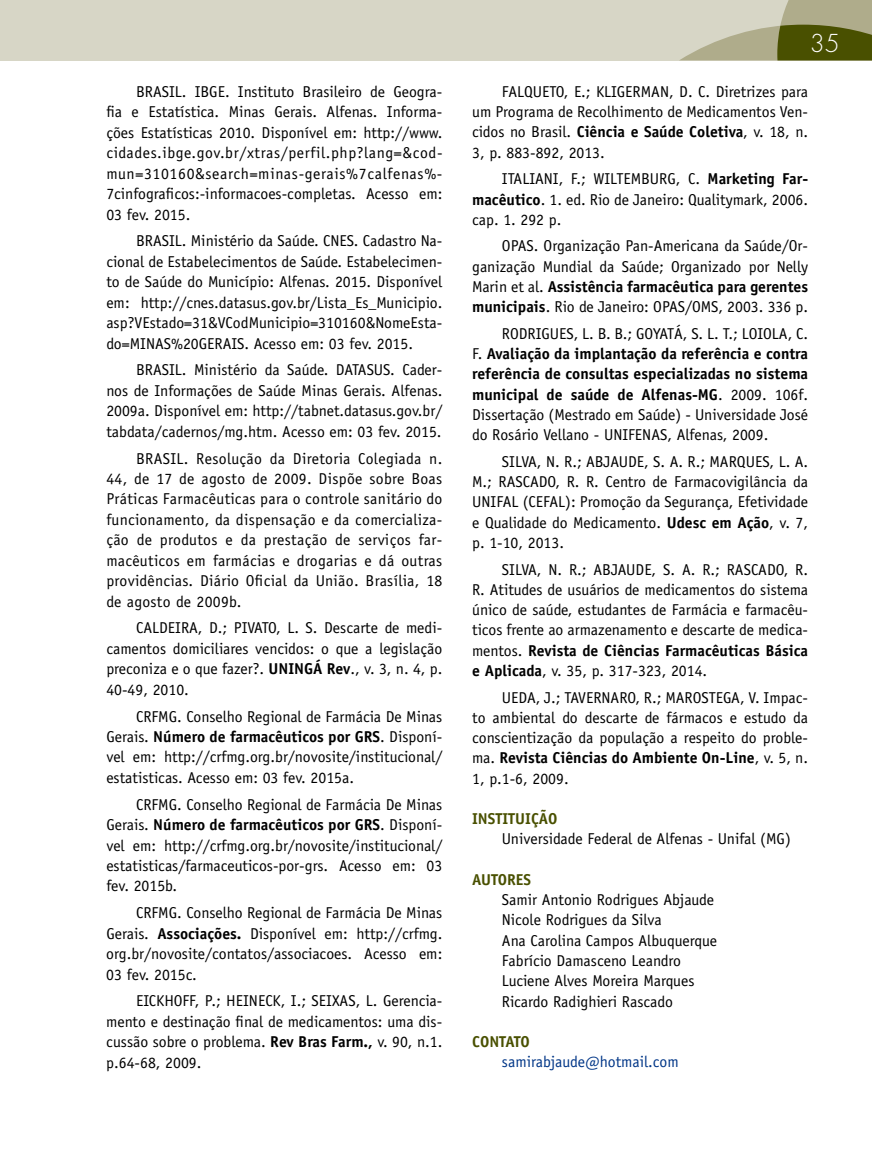
<style>
.page{position:relative;width:872px;height:1170px;background:#fff}
.page>*{position:absolute;margin:0;border:0;box-sizing:border-box;transform-origin:0 0}
.t1{font:300 24px "Futura";color:#fff}
.t2{font:15.75px/20.4px "Officina Sans";color:#000;text-align:justify}
.t3{font:700 15.75px "Officina Sans";color:#495000}
.t4{font:15.75px "Officina Sans";color:#003687}
.s1{font-weight:700}
</style>
<div class="page">
<div style="left:0;top:0;width:872px;height:60px;background:#d7d6c6"></div>
<svg style="left:680px;top:0;width:192px;height:60px"></svg>
<p class="t2" style="left:106px;top:81px;width:338px;text-indent:30px">BRASIL. IBGE. Instituto Brasileiro de Geogra&shy;fia e Estatística. Minas Gerais. Alfenas. Informa&shy;ções Estatísticas 2010. Disponível em: http://www. cidades.ibge.gov.br/xtras/perfil.php?lang=&amp;cod&shy;mun=310160&amp;search=minas-gerais%7calfenas%- 7cinfograficos:-informacoes-completas. Acesso em:<br>03 fev. 2015.</p>
<p class="t2" style="left:106px;top:231px;width:337px;text-indent:30px">BRASIL. Ministério da Saúde. CNES. Cadastro Na&shy;cional de Estabelecimentos de Saúde. Estabelecimen&shy;to de Saúde do Município: Alfenas. 2015. Disponível em: http://cnes.datasus.gov.br/Lista_Es_Municipio. asp?VEstado=31&amp;VCodMunicipio=310160&amp;NomeEsta&shy;do=MINAS%20GERAIS. Acesso em: 03 fev. 2015.</p>
<p class="t2" style="left:106px;top:360px;width:337px;text-indent:30px">BRASIL. Ministério da Saúde. DATASUS. Cader&shy;nos de Informações de Saúde Minas Gerais. Alfenas.<br>2009a. Disponível em: http://tabnet.datasus.gov.br/ tabdata/cadernos/mg.htm. Acesso em: 03 fev. 2015.</p>
<p class="t2" style="left:106px;top:448px;width:337px;text-indent:30px">BRASIL. Resolução da Diretoria Colegiada n.<br>44, de 17 de agosto de 2009. Dispõe sobre Boas Práticas Farmacêuticas para o controle sanitário do funcionamento, da dispensação e da comercializa&shy;ção de produtos e da prestação de serviços far&shy;macêuticos em farmácias e drogarias e dá outras providências. Diário Oficial da União. Brasília, 18 de agosto de 2009b.</p>
<p class="t2" style="left:106px;top:618px;width:337px;text-indent:30px">CALDEIRA, D.; PIVATO, L. S. Descarte de medi&shy;camentos domiciliares vencidos: o que a legislação preconiza e o que fazer?. <span class="s1">UNINGÁ Rev</span>., v. 3, n. 4, p.<br>40-49, 2010.</p>
<p class="t2" style="left:106px;top:706px;width:337px;text-indent:30px">CRFMG. Conselho Regional de Farmácia De Minas Gerais. <span class="s1">Número de farmacêuticos por GRS</span>. Disponí&shy;vel em: http://crfmg.org.br/novosite/institucional/ estatisticas. Acesso em: 03 fev. 2015a.</p>
<p class="t2" style="left:106px;top:794px;width:337px;text-indent:30px">CRFMG. Conselho Regional de Farmácia De Minas Gerais. <span class="s1">Número de farmacêuticos por GRS</span>. Disponí&shy;vel em: http://crfmg.org.br/novosite/institucional/ estatisticas/farmaceuticos-por-grs. Acesso em: 03 fev. 2015b.</p>
<p class="t2" style="left:106px;top:902px;width:337px;text-indent:30px">CRFMG. Conselho Regional de Farmácia De Minas Gerais. <span class="s1">Associações.</span> Disponível em: http://crfmg. org.br/novosite/contatos/associacoes. Acesso em:<br>03 fev. 2015c.</p>
<p class="t2" style="left:106px;top:990px;width:337px;text-indent:30px">EICKHOFF, P.; HEINECK, I.; SEIXAS, L. Gerencia&shy;mento e destinação final de medicamentos: uma dis&shy;cussão sobre o problema. <span class="s1">Rev Bras Farm.,</span> v. 90, n.1. p.64-68, 2009.</p>
<h1 class="t1" style="left:809px;top:28px;width:31px">35</h1>
<p class="t2" style="left:472px;top:81px;width:337px;text-indent:30px">FALQUETO, E.; KLIGERMAN, D. C. Diretrizes para um Programa de Recolhimento de Medicamentos Ven&shy;cidos no Brasil. <span class="s1">Ciência e Saúde Coletiva</span>, v. 18, n.<br>3, p. 883-892, 2013.</p>
<p class="t2" style="left:472px;top:169px;width:337px;text-indent:30px">ITALIANI, F.; WILTEMBURG, C. <span class="s1">Marketing Far&shy;macêutico</span>. 1. ed. Rio de Janeiro: Qualitymark, 2006. cap. 1. 292 p.</p>
<p class="t2" style="left:472px;top:236px;width:337px;text-indent:30px">OPAS. Organização Pan-Americana da Saúde/Or&shy;ganização Mundial da Saúde; Organizado por Nelly Marin et al. <span class="s1">Assistência farmacêutica para gerentes municipais</span>. Rio de Janeiro: OPAS/OMS, 2003. 336 p.</p>
<p class="t2" style="left:472px;top:323px;width:337px;text-indent:30px">RODRIGUES, L. B. B.; GOYATÁ, S. L. T.; LOIOLA, C.<br>F. <span class="s1">Avaliação da implantação da referência e contra referência de consultas especializadas no sistema municipal de saúde de Alfenas-MG</span>. 2009. 106f.<br>Dissertação (Mestrado em Saúde) - Universidade José do Rosário Vellano - UNIFENAS, Alfenas, 2009.</p>
<p class="t2" style="left:472px;top:451px;width:337px;text-indent:30px">SILVA, N. R.; ABJAUDE, S. A. R.; MARQUES, L. A.<br>M.; RASCADO, R. R. Centro de Farmacovigilância da UNIFAL (CEFAL): Promoção da Segurança, Efetividade e Qualidade do Medicamento. <span class="s1">Udesc em Ação</span>, v. 7, p. 1-10, 2013.</p>
<p class="t2" style="left:472px;top:559px;width:337px;text-indent:30px">SILVA, N. R.; ABJAUDE, S. A. R.; RASCADO, R.<br>R. Atitudes de usuários de medicamentos do sistema único de saúde, estudantes de Farmácia e farmacêu&shy;ticos frente ao armazenamento e descarte de medica&shy;mentos. <span class="s1">Revista de Ciências Farmacêuticas Básica e Aplicada</span>, v. 35, p. 317-323, 2014.</p>
<p class="t2" style="left:472px;top:687px;width:337px;text-indent:30px">UEDA, J.; TAVERNARO, R.; MAROSTEGA, V. Impac&shy;to ambiental do descarte de fármacos e estudo da conscientização da população a respeito do proble&shy;ma. <span class="s1">Revista Ciências do Ambiente On-Line</span>, v. 5, n.<br>1, p.1-6, 2009.</p>
<p class="t3" style="left:472px;top:808px;width:87px">INSTITUIÇÃO</p>
<p class="t2" style="left:502px;top:828px;width:290px">Universidade Federal de Alfenas - Unifal (MG)</p>
<p class="t3" style="left:472px;top:869px;width:60px">AUTORES</p>
<p class="t2" style="left:502px;top:889px;width:217px;text-align:left">Samir Antonio Rodrigues Abjaude<br>Nicole Rodrigues da Silva<br>Ana Carolina Campos Albuquerque<br>Fabrício Damasceno Leandro<br>Luciene Alves Moreira Marques<br>Ricardo Radighieri Rascado</p>
<p class="t3" style="left:472px;top:1031px;width:59px">CONTATO</p>
<p class="t4" style="left:502px;top:1052px;width:178px">samirabjaude@hotmail.com</p>
</div>
